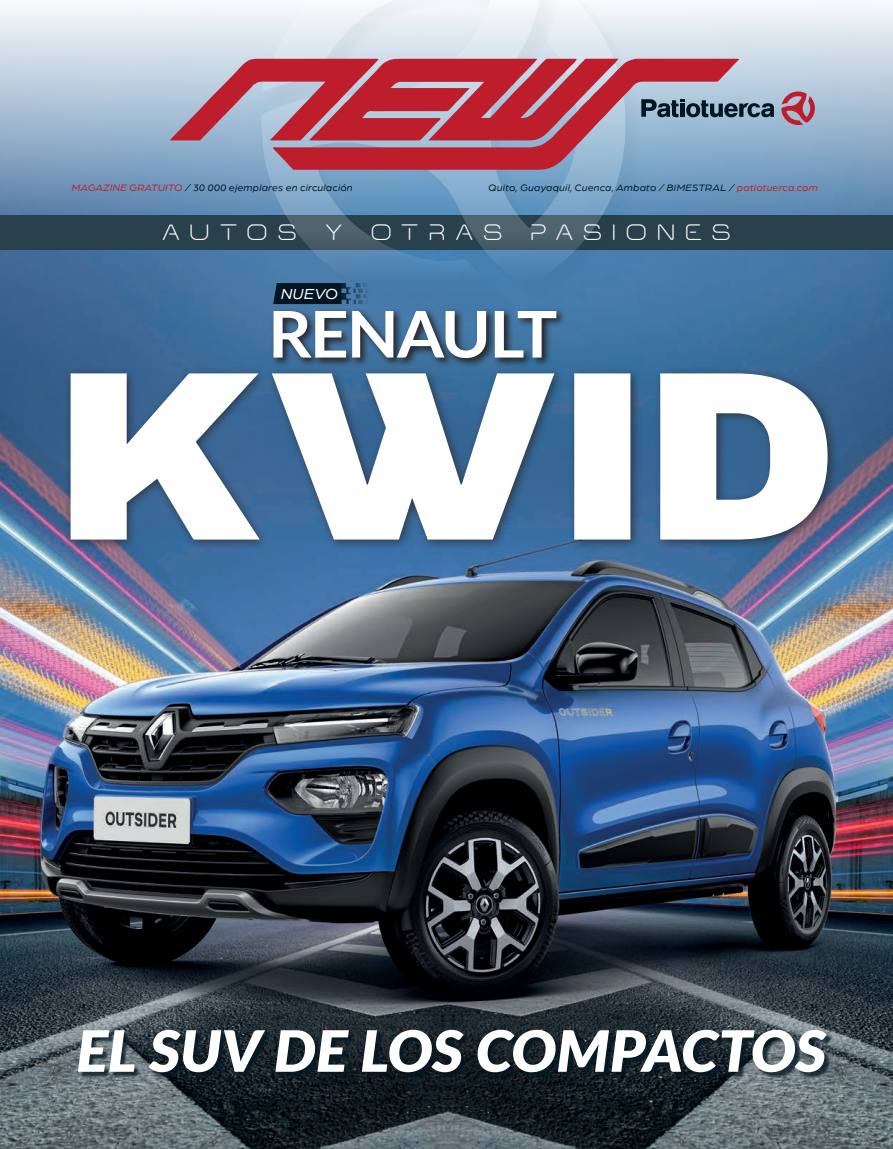
<style>
.page{position:relative;width:893px;height:1149px;background:#fff}
.page>*{position:absolute;margin:0;border:0;box-sizing:border-box;transform-origin:0 0}
.t1{font:italic 900 57px "Lato";letter-spacing:-.015em;color:#fff;scale:1.05 1}
.t2{font:700 21.3px "Morena";letter-spacing:.44em;color:#fff;scale:1.05 1}
.t3{font:italic 15.6px "Arboria";letter-spacing:.015em;color:#fff;scale:1.05 1}
.t4{font:italic 10.05px "Arboria";letter-spacing:.025em;color:#011622;scale:1.05 1}
.s1{color:#be1d2c}
</style>
<div class="page">
<img style="left:0;top:5px;width:893px;height:1143px">
<div style="left:0;top:215px;width:893px;height:35px;background:#28414d"></div>
<div style="left:264px;top:0;width:380px;height:326px;background:#231f20;opacity:.19"></div>
<svg style="left:261px;top:0;width:366px;height:309px"></svg>
<div style="left:80px;top:1031px;width:753px;height:47px;background:#011622;opacity:.77"></div>
<div style="left:64px;top:366px;width:775px;height:185px;background:#231f20;opacity:.64"></div>
<svg style="left:71px;top:373px;width:757px;height:166px"></svg>
<div style="left:271px;top:308px;width:296px;height:60px;background:#231f20;opacity:.96"></div>
<svg style="left:273px;top:311px;width:283px;height:47px"></svg>
<svg style="left:273px;top:283px;width:102px;height:21px;background:#15334a"></svg>
<svg style="left:273px;top:58px;width:466px;height:112px;background:#a8778d"></svg>
<svg style="left:170px;top:58px;width:448px;height:82px;background:#bb5667"></svg>
<svg style="left:781px;top:91px;width:34px;height:34px"></svg>
<svg style="left:641px;top:99px;width:133px;height:19px;background:#587082"></svg>
<p class="t4" style="left:72px;top:181px;width:269px"><span class="s1">MAGAZINE GRATUITO</span> / 30 000 ejemplares en circulación</p>
<p class="t4" style="left:489px;top:181px;width:315px">Quito, Guayaquil, Cuenca, Ambato / BIMESTRAL / <span class="s1">patiotuerca.com</span></p>
<p class="t2" style="left:162px;top:215px;width:130px">AUTOS</p>
<p class="t2" style="left:325px;top:215px;width:18px">Y</p>
<p class="t2" style="left:371px;top:215px;width:127px">OTRAS</p>
<p class="t2" style="left:531px;top:215px;width:192px">PASIONES</p>
<p class="t3" style="left:281px;top:283px;width:56px">NUEVO</p>
<p class="t1" style="left:76px;top:1007px;width:716px">EL SUV DE LOS COMPACTOS</p>
</div>
